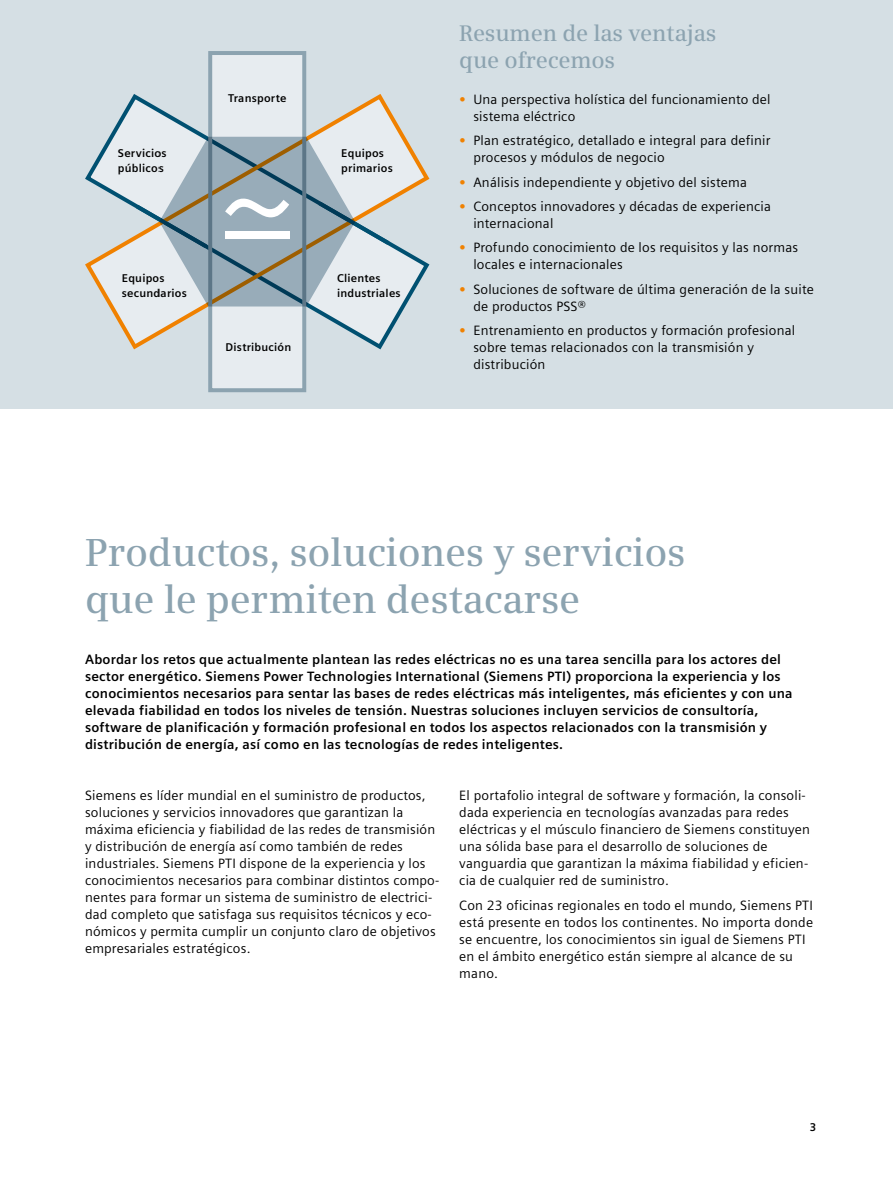
<style>
.page{position:relative;width:893px;height:1191px;background:#fff}
.page>*{position:absolute;margin:0;border:0;box-sizing:border-box;transform-origin:0 0}
.t1{font:600 39px/46.8px "Siemens Serif";letter-spacing:-.01em;color:#8ca3b0}
.t2{font:600 22.5px/27.6px "Siemens Serif";letter-spacing:-.01em;color:#8ca3b0}
.t3{font:13.5px/17px "Siemens Sans";letter-spacing:.015em;color:#000}
.t4{font:700 13.5px/17px "Siemens Sans";letter-spacing:.015em;color:#000}
.t5{font:700 11.25px/14.9px "Siemens Sans";letter-spacing:.02em;color:#000}
.s1{font-weight:700;color:#f08100}
</style>
<div class="page">
<div style="left:0;top:0;width:893px;height:408px;background:#d5dfe4"></div>
<div style="left:210px;top:53px;width:94px;height:337px;background:#e7ecf0"></div>
<svg style="left:85px;top:91px;width:345px;height:261px"></svg>
<div style="left:208px;top:51px;width:98px;height:341px;border:4px solid #8ca3b0"></div>
<svg style="left:132px;top:137px;width:262px;height:169px;background:#b5c0c6"></svg>
<p class="t5" style="left:118px;top:146px;width:50px">Servicios públicos</p>
<p class="t5" style="left:122px;top:270px;width:67px">Equipos secundarios</p>
<p class="t5" style="left:228px;top:90px;width:60px">Transporte</p>
<p class="t5" style="left:226px;top:340px;width:67px">Distribución</p>
<p class="t5" style="left:341px;top:146px;width:53px">Equipos primarios</p>
<p class="t5" style="left:337px;top:271px;width:65px">Clientes industriales</p>
<h2 class="t2" style="left:459px;top:19px;width:259px">Resumen de las ventajas que ofrecemos</h2>
<p class="t3" style="left:473px;top:90px;width:299px;text-indent:-14px"><span class="s1">•</span> Una perspectiva holística del funcionamiento del sistema eléctrico</p>
<p class="t3" style="left:473px;top:132px;width:299px;text-indent:-14px"><span class="s1">•</span> Plan estratégico, detallado e integral para definir procesos y módulos de negocio</p>
<p class="t3" style="left:459px;top:173px;width:289px"><span class="s1">•</span> Análisis independiente y objetivo del sistema</p>
<p class="t3" style="left:473px;top:198px;width:299px;text-indent:-14px"><span class="s1">•</span> Conceptos innovadores y décadas de experiencia internacional</p>
<p class="t3" style="left:473px;top:239px;width:326px;text-indent:-14px"><span class="s1">•</span> Profundo conocimiento de los requisitos y las normas locales e internacionales</p>
<p class="t3" style="left:473px;top:281px;width:342px;text-indent:-14px"><span class="s1">•</span> Soluciones de software de última generación de la suite de productos PSS®</p>
<p class="t3" style="left:473px;top:322px;width:323px;text-indent:-14px"><span class="s1">•</span> Entrenamiento en productos y formación profesional sobre temas relacionados con la transmisión y distribución</p>
<h1 class="t1" style="left:85px;top:528px;width:602px">Productos, soluciones y servicios que le permiten destacarse</h1>
<p class="t4" style="left:85px;top:650px;width:709px">Abordar los retos que actualmente plantean las redes eléctricas no es una tarea sencilla para los actores del sector energético. Siemens Power Technologies International (Siemens PTI) proporciona la experiencia y los conocimientos necesarios para sentar las bases de redes eléctricas más inteligentes, más eficientes y con una elevada fiabilidad en todos los niveles de tensión. Nuestras soluciones incluyen servicios de consultoría, software de planificación y formación profesional en todos los aspectos relacionados con la transmisión y distribución de energía, así como en las tecnologías de redes inteligentes.</p>
<p class="t3" style="left:85px;top:786px;width:356px">Siemens es líder mundial en el suministro de productos, soluciones y servicios innovadores que garantizan la máxima eficiencia y fiabilidad de las redes de transmisión y distribución de energía así como también de redes industriales. Siemens PTI dispone de la experiencia y los conocimientos necesarios para combinar distintos compo&shy;nentes para formar un sistema de suministro de electrici&shy;dad completo que satisfaga sus requisitos técnicos y eco&shy;nómicos y permita cumplir un conjunto claro de objetivos empresariales estratégicos.</p>
<p class="t3" style="left:459px;top:786px;width:352px">El portafolio integral de software y formación, la consoli&shy;dada experiencia en tecnologías avanzadas para redes eléctricas y el músculo financiero de Siemens constituyen una sólida base para el desarrollo de soluciones de vanguardia que garantizan la máxima fiabilidad y eficien&shy;cia de cualquier red de suministro.</p>
<p class="t3" style="left:459px;top:897px;width:355px">Con 23 oficinas regionales en todo el mundo, Siemens PTI está presente en todos los continentes. No importa donde se encuentre, los conocimientos sin igual de Siemens PTI en el ámbito energético están siempre al alcance de su mano.</p>
<p class="t5" style="left:810px;top:1119px;width:8px">3</p>
</div>
